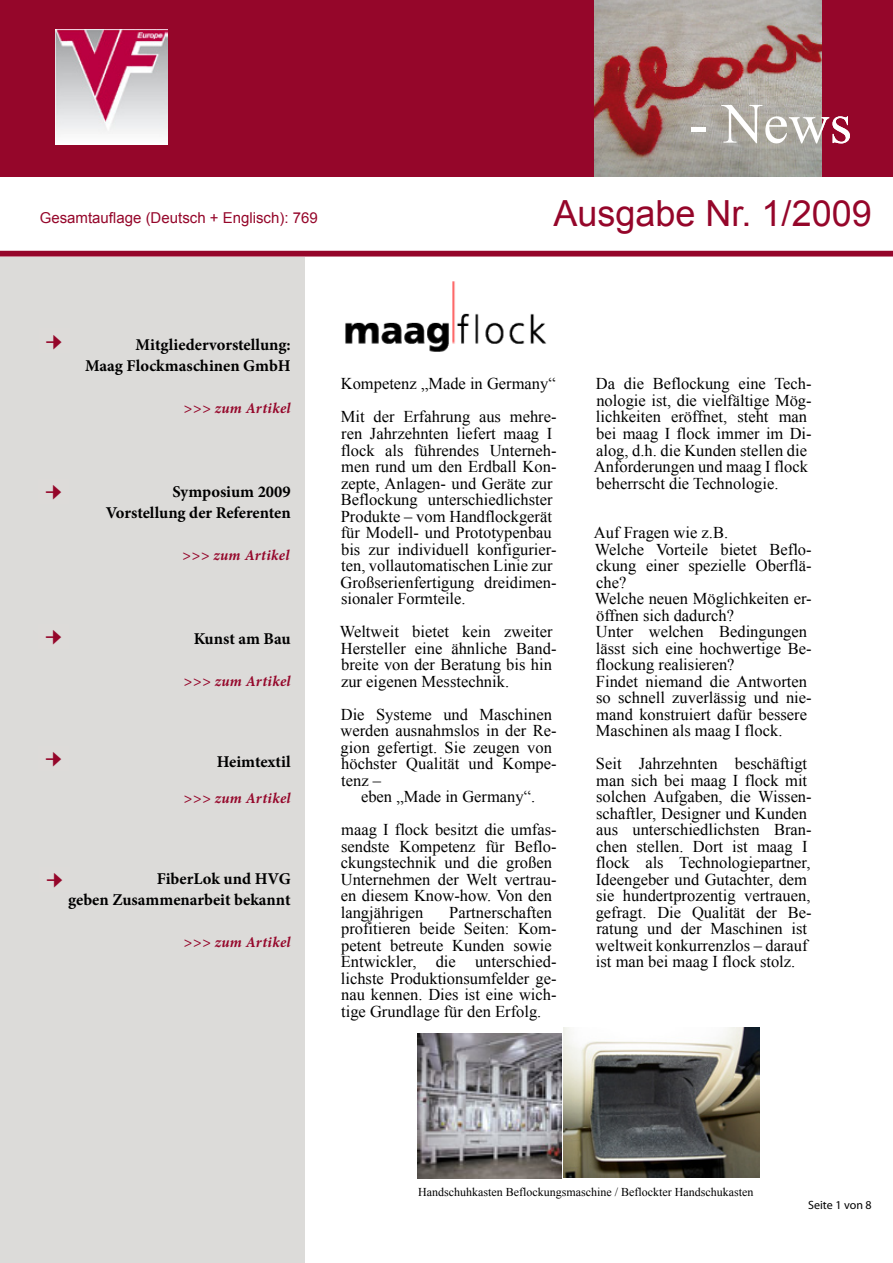
<style>
.page{position:relative;width:893px;height:1263px;background:#fff}
.page>*{position:absolute;margin:0;border:0;box-sizing:border-box;transform-origin:0 0}
.t1{font:57px "Times New Roman";color:#fff}
.t2{font:36px "Arial";color:#95062a}
.t3{font:27px "Minion Pro";color:#95062a}
.t4{font:16.5px/16.5px "Times New Roman";color:#000}
.t5{font:700 16.5px/21px "Minion Pro";letter-spacing:-.005em;color:#000;text-align:right}
.t6{font:italic 700 15px "Minion Pro";letter-spacing:.025em;color:#95062a}
.t7{font:15px "Arial";color:#95062a}
.t8{font:12px "Times New Roman";color:#000}
.t9{font:12px "Myriad Pro";color:#000}
</style>
<div class="page">
<div style="left:0;top:0;width:893px;height:176px;background:#95062a"></div>
<img style="left:594px;top:0;width:228px;height:176px">
<hr style="left:0;top:252px;width:893px;height:4px;background:#95062a">
<hr style="left:0;top:251px;width:893px;height:4px;background:#95062a">
<div style="left:0;top:257px;width:304px;height:1006px;background:#dcdbd9"></div>
<img style="left:55px;top:30px;width:112px;height:114px">
<img style="left:345px;top:281px;width:202px;height:71px">
<img style="left:563px;top:1027px;width:197px;height:150px">
<img style="left:418px;top:1033px;width:143px;height:145px">
<p class="t7" style="left:40px;top:207px;width:280px">Gesamtauflage (Deutsch + Englisch): 769</p>
<h1 class="t1" style="left:689px;top:85px;width:165px">- News</h1>
<h2 class="t2" style="left:553px;top:189px;width:320px">Ausgabe Nr. 1/2009</h2>
<h3 class="t3" style="left:45px;top:322px;width:19px">→</h3>
<p class="t5" style="left:85px;top:334px;width:207px">Mitgliedervorstellung:<br>Maag Flockmaschinen GmbH</p>
<p class="t6" style="left:183px;top:397px;width:109px">&gt;&gt;&gt; zum Artikel</p>
<h3 class="t3" style="left:45px;top:473px;width:19px">→</h3>
<p class="t5" style="left:106px;top:481px;width:186px">Symposium 2009<br>Vorstellung der Referenten</p>
<p class="t6" style="left:182px;top:544px;width:109px">&gt;&gt;&gt; zum Artikel</p>
<h3 class="t3" style="left:45px;top:618px;width:19px">→</h3>
<p class="t5" style="left:194px;top:628px;width:99px">Kunst am Bau</p>
<p class="t6" style="left:183px;top:670px;width:109px">&gt;&gt;&gt; zum Artikel</p>
<h3 class="t3" style="left:45px;top:740px;width:19px">→</h3>
<p class="t5" style="left:217px;top:751px;width:75px">Heimtextil</p>
<p class="t6" style="left:183px;top:787px;width:109px">&gt;&gt;&gt; zum Artikel</p>
<p class="t5" style="left:68px;top:868px;width:224px">FiberLok und HVG<br>geben Zusammenarbeit bekannt</p>
<p class="t6" style="left:183px;top:931px;width:109px">&gt;&gt;&gt; zum Artikel</p>
<h3 class="t3" style="left:46px;top:860px;width:19px">→</h3>
<p class="t4" style="left:341px;top:367px;width:217px;line-height:33px">Kompetenz „Made in Germany“<br>Mit der Erfahrung aus mehre-</p>
<p class="t4" style="left:340px;top:425px;width:218px">ren Jahrzehnten liefert maag I flock als führendes Unterneh&shy;men rund um den Erdball Kon&shy;zepte, Anlagen- und Geräte zur<br>Beflockung unterschiedlichster<br>Produkte – vom Handflockgerät für Modell- und Prototypenbau bis zur individuell konfigurier&shy;ten, vollautomatischen Linie zur<br>Großserienfertigung dreidimen&shy;sionaler Formteile.</p>
<p class="t4" style="left:340px;top:623px;width:218px">Weltweit bietet kein zweiter<br>Hersteller eine ähnliche Band&shy;breite von der Beratung bis hin zur eigenen Messtechnik.</p>
<p class="t4" style="left:340px;top:705px;width:218px">Die Systeme und Maschinen werden ausnahmslos in der Re&shy;gion gefertigt. Sie zeugen von höchster Qualität und Kompe&shy;tenz –</p>
<p class="t4" style="left:341px;top:780px;width:217px;line-height:33px;text-align:center">eben „Made in Germany“.<br>maag I flock besitzt die umfas-</p>
<p class="t4" style="left:341px;top:837px;width:217px">sendste Kompetenz für Beflo&shy;ckungstechnik und die großen<br>Unternehmen der Welt vertrau&shy;en diesem Know-how. Von den langjährigen</p>
<p class="t4" style="left:341px;top:903px;width:217px;text-indent:109px">Partnerschaften profitieren beide Seiten: Kom&shy;petent betreute Kunden sowie<br>Entwickler, die unterschied&shy;lichste Produktionsumfelder ge&shy;nau kennen. Dies ist eine wich&shy;tige Grundlage für den Erfolg.</p>
<p class="t4" style="left:594px;top:375px;width:219px">Da die Beflockung eine Tech&shy;nologie ist, die vielfältige Mög&shy;lichkeiten eröffnet, steht man bei maag I flock immer im Di&shy;alog, d.h. die Kunden stellen die<br>Anforderungen und maag I flock beherrscht die Technologie.</p>
<p class="t4" style="left:594px;top:524px;width:219px">Auf Fragen wie z.B.<br>Welche Vorteile bietet Beflo&shy;ckung einer spezielle Oberflä&shy;che?<br>Welche neuen Möglichkeiten er&shy;öffnen sich dadurch?<br>Unter welchen Bedingungen lässt sich eine hochwertige Be&shy;flockung realisieren?<br>Findet niemand die Antworten so schnell zuverlässig und nie&shy;mand konstruiert dafür bessere<br>Maschinen als maag I flock.</p>
<p class="t4" style="left:596px;top:755px;width:218px">Seit Jahrzehnten beschäftigt man sich bei maag I flock mit solchen Aufgaben, die Wissen&shy;schaftler, Designer und Kunden aus unterschiedlichsten Bran&shy;chen stellen. Dort ist maag I flock als Technologiepartner,<br>Ideengeber und Gutachter, dem sie hundertprozentig vertrauen, gefragt. Die Qualität der Be&shy;ratung und der Maschinen ist weltweit konkurrenzlos – darauf ist man bei maag I flock stolz.</p>
<p class="t8" style="left:418px;top:1184px;width:337px">Handschuhkasten Beflockungsmaschine / Beflockter Handschukasten</p>
<p class="t9" style="left:808px;top:1197px;width:65px">Seite von 8</p>
</div>
